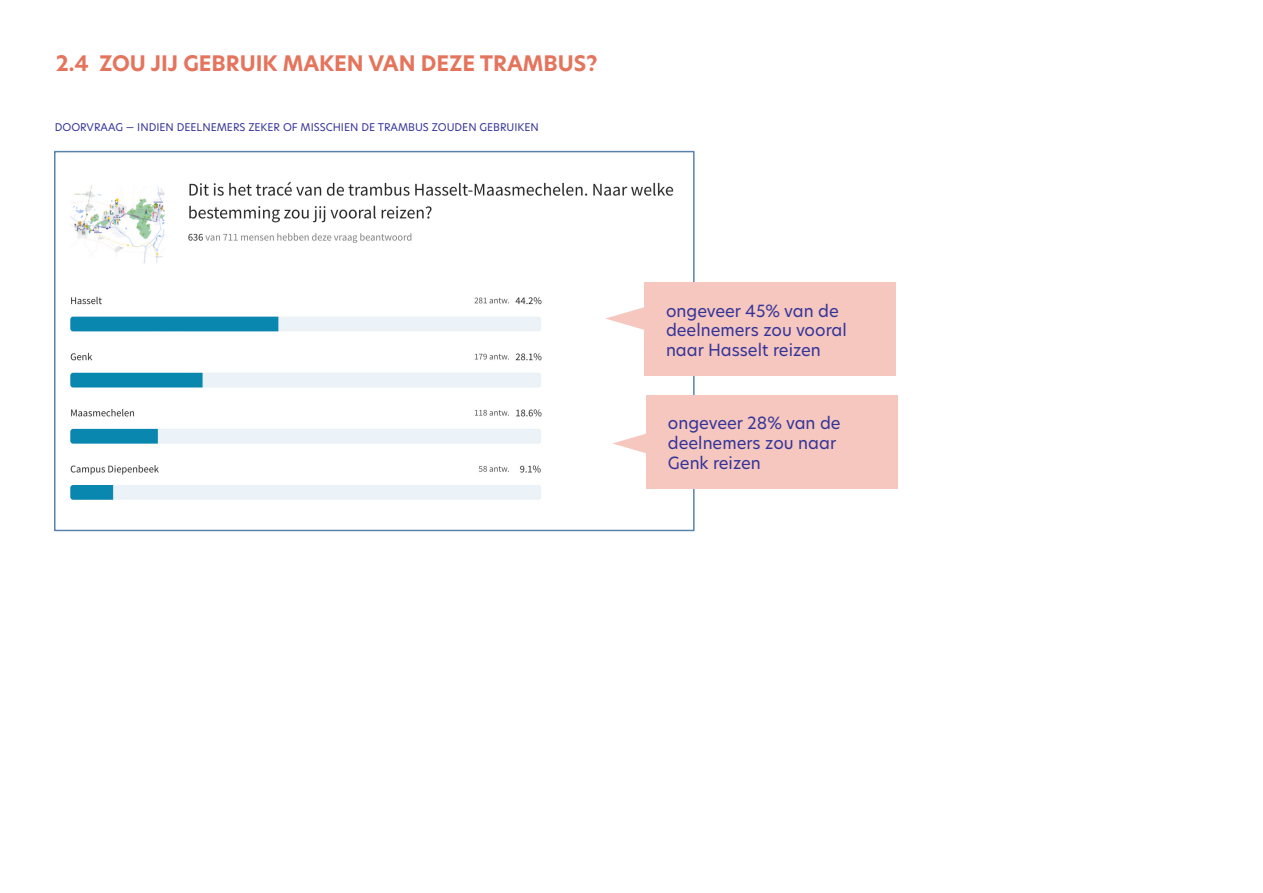
<style>
.page{position:relative;width:1263px;height:893px;background:#fff}
.page>*{position:absolute;margin:0;border:0;box-sizing:border-box;transform-origin:0 0}
.t1{font:700 21px "Hero New";color:#e5745d}
.t2{font:16.5px/19.8px "Hero New";color:#343399}
.t3{font:10.5px "Hero New";color:#343399}
</style>
<div class="page">
<img style="left:70px;top:181px;width:621px;height:319px">
<div style="left:54px;top:151px;width:640px;height:380px;border:2px solid #5983ab"></div>
<div style="left:644px;top:283px;width:252px;height:93px;background:#f5c7be"></div>
<svg style="left:605px;top:305px;width:39px;height:27px"></svg>
<div style="left:646px;top:395px;width:252px;height:94px;background:#f5c7be"></div>
<svg style="left:612px;top:430px;width:34px;height:27px"></svg>
<p class="t1" style="left:56px;top:49px;width:543px">2.4 ZOU JIJ GEBRUIK MAKEN VAN DEZE TRAMBUS?</p>
<p class="t3" style="left:55px;top:119px;width:486px">DOORVRAAG — INDIEN DEELNEMERS ZEKER OF MISSCHIEN DE TRAMBUS ZOUDEN GEBRUIKEN</p>
<p class="t2" style="left:666px;top:300px;width:182px">ongeveer 45% van de deelnemers zou vooral naar Hasselt reizen</p>
<p class="t2" style="left:668px;top:413px;width:174px">ongeveer 28% van de deelnemers zou naar<br>Genk reizen</p>
</div>
